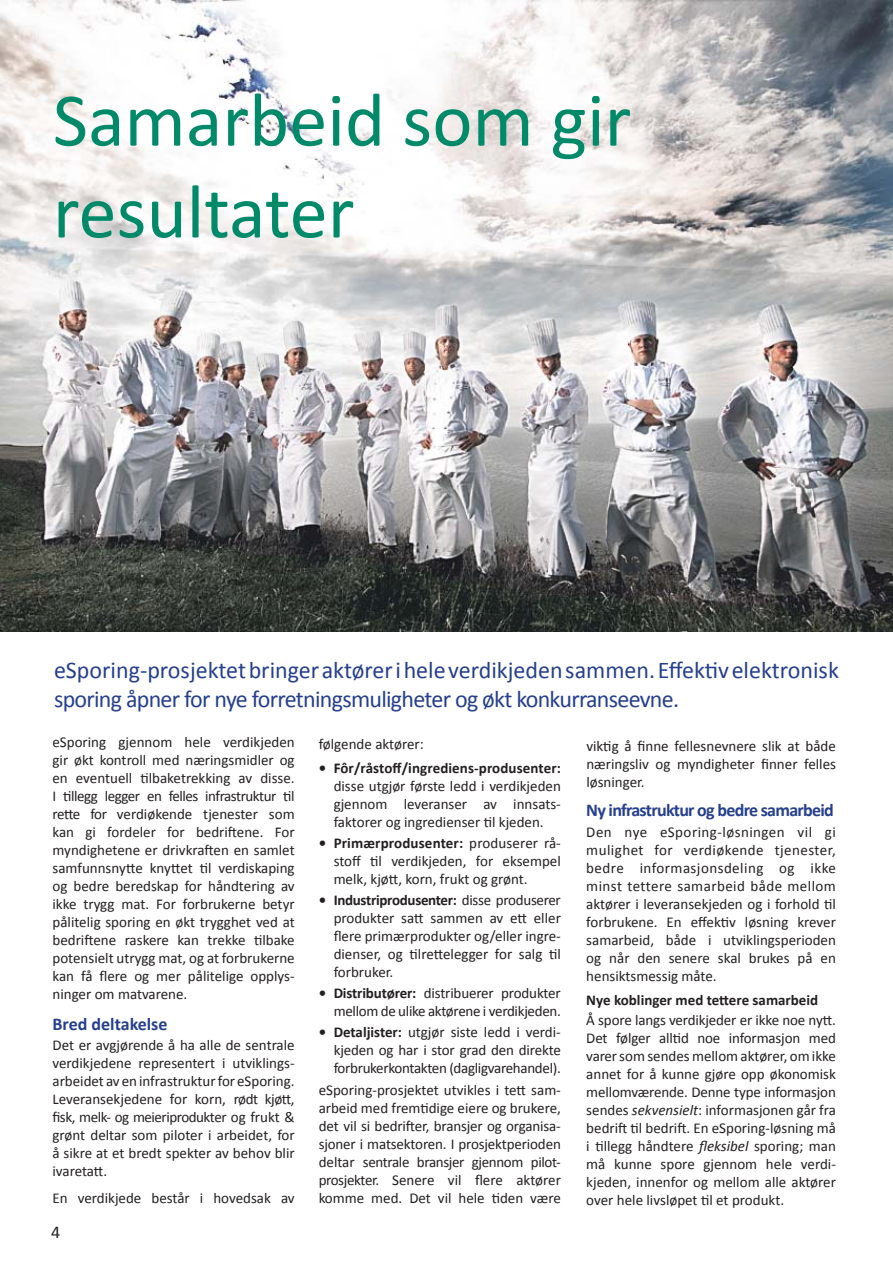
<style>
.page{position:relative;width:893px;height:1263px;background:#fff}
.page>*{position:absolute;margin:0;border:0;box-sizing:border-box;transform-origin:0 0}
.t1{font:76.5px/91.8px "Calibri";color:#018a69}
.t2{font:24px/28.8px "Calibri";letter-spacing:-.015em;color:#253f8e}
.t3{font:700 18px "Calibri";letter-spacing:-.04em;color:#253f8e}
.t4{font:700 18px "Calibri";color:#253f8e}
.t5{font:18px "Calibri";color:#231f20}
.t6{font:15px/18px "Calibri";color:#231f20;text-align:justify}
.t7{font:15px/18px "Calibri";letter-spacing:-.02em;color:#231f20;text-align:right}
.t8{font:700 15px "Calibri";color:#231f20}
.s1{font-weight:700}
.s2{font-style:italic}
</style>
<div class="page">
<img style="left:0;top:0;width:893px;height:631px">
<h1 class="t1" style="left:53px;top:71px;width:580px">Samarbeid som gir resultater</h1>
<h2 class="t2" style="left:54px;top:655px;width:786px">eSporing-prosjektet bringer aktører i hele verdikjeden sammen. Effektiv elektronisk sporing åpner for nye forretningsmuligheter og økt konkurranseevne.</h2>
<p class="t6" style="left:52px;top:733px;width:244px">eSporing gjennom hele verdikjeden gir økt kontroll med næringsmidler og en eventuell tilbaketrekking av disse.<br>I tillegg legger en felles infrastruktur til rette for verdiøkende tjenester som kan gi fordeler for bedriftene. For myndighetene er drivkraften en samlet samfunnsnytte knyttet til verdiskaping og bedre beredskap for håndtering av ikke trygg mat. For forbrukerne betyr pålitelig sporing en økt trygghet ved at bedriftene raskere kan trekke tilbake potensielt utrygg mat, og at forbrukerne kan få flere og mer pålitelige opplys&shy;ninger om matvarene.</p>
<p class="t4" style="left:52px;top:1013px;width:117px">Bred deltakelse</p>
<p class="t6" style="left:52px;top:1035px;width:244px">Det er avgjørende å ha alle de sentrale verdikjedene representert i utviklings&shy;arbeidet av en infrastruktur for eSporing.<br>Leveransekjedene for korn, rødt kjøtt, fisk, melk- og meieriprodukter og frukt &amp; grønt deltar som piloter i arbeidet, for å sikre at et bredt spekter av behov blir ivaretatt.</p>
<p class="t6" style="left:52px;top:1188px;width:244px">En verdikjede består i hovedsak av</p>
<p class="t6" style="left:319px;top:734px;width:107px">følgende aktører:</p>
<p class="t8" style="left:319px;top:759px;width:244px">• Fôr/råstoff/ingrediens-produsenter:</p>
<p class="t6" style="left:334px;top:776px;width:229px">disse utgjør første ledd i verdikjeden gjennom leveranser av innsats&shy;faktorer og ingredienser til kjeden.</p>
<p class="t6" style="left:334px;top:833px;width:229px;text-indent:-15px"><span class="s1">• Primærprodusenter:</span> produserer rå&shy;stoff til verdikjeden, for eksempel melk, kjøtt, korn, frukt og grønt.</p>
<p class="t6" style="left:334px;top:890px;width:229px;text-indent:-15px"><span class="s1">• Industriprodusenter:</span> disse produserer produkter satt sammen av ett eller flere primærprodukter og/eller ingre&shy;dienser, og tilrettelegger for salg til forbruker.</p>
<p class="t7" style="left:319px;top:983px;width:244px"><span class="s1">• Distributører:</span> distribuerer produkter mellom de ulike aktørene i verdikjeden.</p>
<p class="t6" style="left:334px;top:1022px;width:229px;text-indent:-15px"><span class="s1">• Detaljister:</span> utgjør siste ledd i verdi&shy;kjeden og har i stor grad den direkte forbrukerkontakten (dagligvarehandel).</p>
<p class="t6" style="left:319px;top:1081px;width:244px">eSporing-prosjektet utvikles i tett sam&shy;arbeid med fremtidige eiere og brukere, det vil si bedrifter, bransjer og organisa&shy;sjoner i matsektoren. I prosjektperioden deltar sentrale bransjer gjennom pilot&shy;prosjekter. Senere vil flere aktører komme med. Det vil hele tiden være</p>
<p class="t6" style="left:586px;top:736px;width:251px">viktig å finne fellesnevnere slik at både næringsliv og myndigheter finner felles løsninger.</p>
<p class="t3" style="left:586px;top:799px;width:249px">Ny infrastruktur og bedre samarbeid</p>
<p class="t6" style="left:586px;top:823px;width:251px">Den nye eSporing-løsningen vil gi mulighet for verdiøkende tjenester, bedre informasjonsdeling og ikke minst tettere samarbeid både mellom aktører i leveransekjeden og i forhold til forbrukene. En effektiv løsning krever samarbeid, både i utviklingsperioden og når den senere skal brukes på en hensiktsmessig måte.</p>
<p class="t8" style="left:586px;top:991px;width:233px">Nye koblinger med tettere samarbeid</p>
<p class="t6" style="left:586px;top:1010px;width:251px">Å spore langs verdikjeder er ikke noe nytt.<br>Det følger alltid noe informasjon med varer som sendes mellom aktører, om ikke annet for å kunne gjøre opp økonomisk mellomværende. Denne type informasjon sendes <span class="s2">sekvensielt</span>: informasjonen går fra bedrift til bedrift. En eSporing-løsning må i tillegg håndtere <span class="s2">fleksibel</span> sporing; man må kunne spore gjennom hele verdi&shy;kjeden, innenfor og mellom alle aktører over hele livsløpet til et produkt.</p>
<p class="t5" style="left:51px;top:1220px;width:11px">4</p>
</div>
